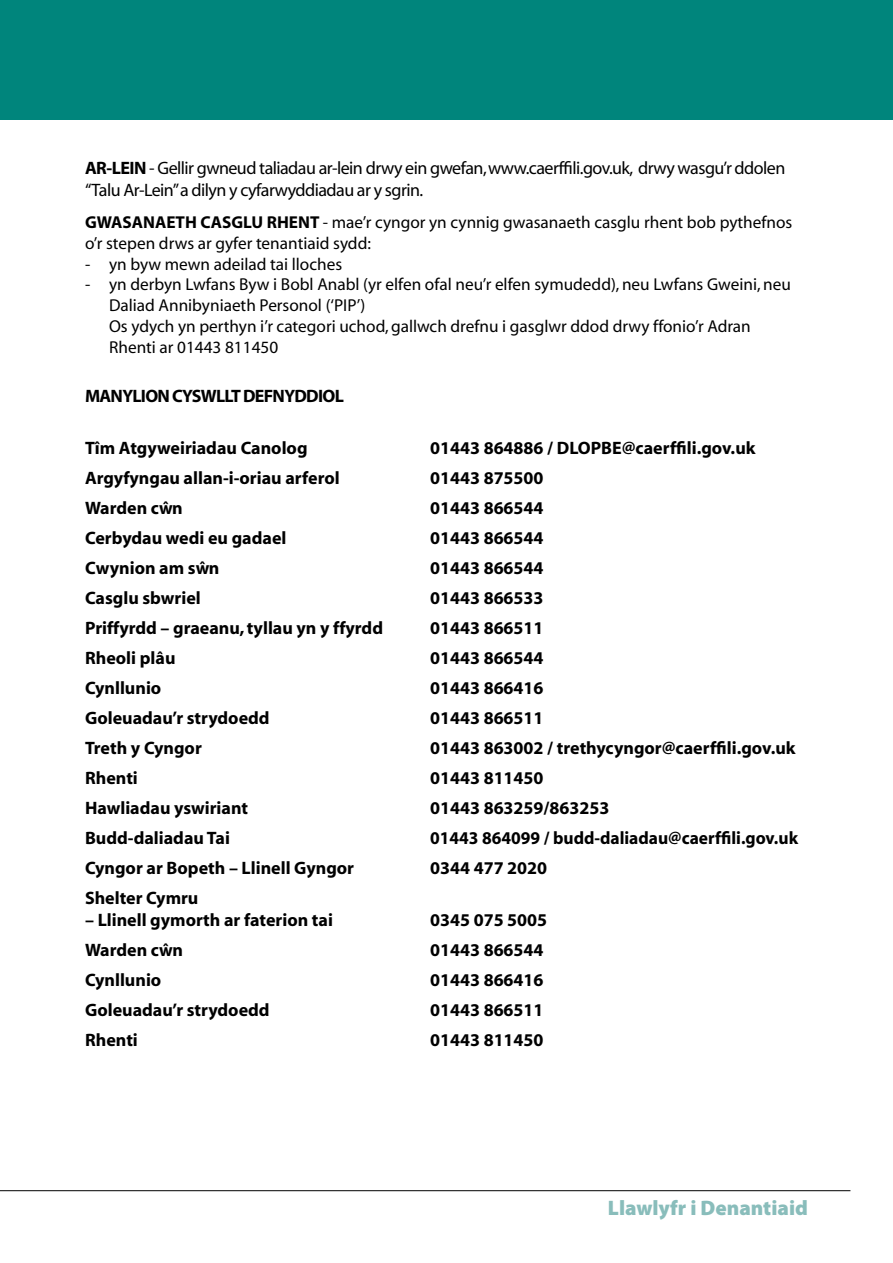
<style>
.page{position:relative;width:893px;height:1263px;background:#fff}
.page>*{position:absolute;margin:0;border:0;box-sizing:border-box;transform-origin:0 0}
.t1{font:900 21px "Myriad Pro";color:#89bdbb}
.t2{font:700 18px "Myriad";color:#000}
.t3{font:18px/21.6px "Myriad";letter-spacing:-.03em;color:#000}
.t4{font:700 18px "Myriad";letter-spacing:-.04em;color:#000}
.t5{font:17.25px/20.7px "Myriad";color:#000}
.s1{font-weight:700}
</style>
<div class="page">
<div style="left:0;top:0;width:893px;height:119px;background:#00857c"></div>
<hr style="left:0;top:1190px;width:850px;height:1px;background:#000">
<p class="t3" style="left:85px;top:158px;width:702px"><span class="s1">AR-LEIN</span> - Gellir gwneud taliadau ar-lein drwy ein gwefan, www.caerffili.gov.uk, drwy wasgu’r ddolen “Talu Ar-Lein”a dilyn y cyfarwyddiadau ar y sgrin.</p>
<p class="t5" style="left:85px;top:213px;width:709px"><span class="s1">GWASANAETH CASGLU RHENT</span> - mae’r cyngor yn cynnig gwasanaeth casglu rhent bob pythefnos o’r stepen drws ar gyfer tenantiaid sydd:</p>
<p class="t5" style="left:85px;top:254px;width:259px">- yn byw mewn adeilad tai lloches</p>
<p class="t5" style="left:109px;top:275px;width:683px;text-indent:-24px">- yn derbyn Lwfans Byw i Bobl Anabl (yr elfen ofal neu’r elfen symudedd), neu Lwfans Gweini, neu Daliad Annibyniaeth Personol (‘PIP’)<br>Os ydych yn perthyn i’r categori uchod, gallwch drefnu i gasglwr ddod drwy ffonio’r Adran Rhenti ar 01443 811450</p>
<p class="t4" style="left:85px;top:387px;width:260px">MANYLION CYSWLLT DEFNYDDIOL</p>
<p class="t2" style="left:85px;top:439px;width:224px">Tîm Atgyweiriadau Canolog</p>
<p class="t2" style="left:430px;top:439px;width:327px">01443 864886 / DLOPBE@caerffili.gov.uk</p>
<p class="t2" style="left:85px;top:469px;width:256px">Argyfyngau allan-i-oriau arferol</p>
<p class="t2" style="left:430px;top:469px;width:115px">01443 875500</p>
<p class="t2" style="left:85px;top:499px;width:99px">Warden cwˆ n</p>
<p class="t2" style="left:430px;top:499px;width:115px">01443 866544</p>
<p class="t2" style="left:85px;top:529px;width:203px">Cerbydau wedi eu gadael</p>
<p class="t2" style="left:430px;top:529px;width:115px">01443 866544</p>
<p class="t2" style="left:85px;top:559px;width:136px">Cwynion am swˆ n</p>
<p class="t2" style="left:430px;top:559px;width:115px">01443 866544</p>
<p class="t2" style="left:85px;top:589px;width:117px">Casglu sbwriel</p>
<p class="t2" style="left:430px;top:589px;width:115px">01443 866533</p>
<p class="t2" style="left:85px;top:619px;width:300px">Priffyrdd – graeanu, tyllau yn y ffyrdd</p>
<p class="t2" style="left:430px;top:619px;width:115px">01443 866511</p>
<p class="t2" style="left:85px;top:649px;width:92px">Rheoli plâu</p>
<p class="t2" style="left:430px;top:649px;width:115px">01443 866544</p>
<p class="t2" style="left:85px;top:679px;width:78px">Cynllunio</p>
<p class="t2" style="left:430px;top:679px;width:115px">01443 866416</p>
<p class="t2" style="left:85px;top:709px;width:186px">Goleuadau’r strydoedd</p>
<p class="t2" style="left:430px;top:709px;width:115px">01443 866511</p>
<p class="t2" style="left:85px;top:739px;width:118px">Treth y Cyngor</p>
<p class="t2" style="left:430px;top:739px;width:367px">01443 863002 / trethycyngor@caerffili.gov.uk</p>
<p class="t2" style="left:85px;top:769px;width:54px">Rhenti</p>
<p class="t2" style="left:430px;top:769px;width:115px">01443 811450</p>
<p class="t2" style="left:85px;top:799px;width:165px">Hawliadau yswiriant</p>
<p class="t2" style="left:430px;top:799px;width:181px">01443 863259/863253</p>
<p class="t2" style="left:85px;top:829px;width:147px">Budd-daliadau Tai</p>
<p class="t2" style="left:430px;top:829px;width:370px">01443 864099 / budd-daliadau@caerffili.gov.uk</p>
<p class="t2" style="left:85px;top:859px;width:271px">Cyngor ar Bopeth – Llinell Gyngor</p>
<p class="t2" style="left:430px;top:859px;width:119px">0344 477 2020</p>
<p class="t2" style="left:85px;top:889px;width:115px">Shelter Cymru</p>
<p class="t2" style="left:85px;top:910px;width:249px">– Llinell gymorth ar faterion tai</p>
<p class="t2" style="left:430px;top:910px;width:119px">0345 075 5005</p>
<p class="t2" style="left:85px;top:940px;width:99px">Warden cwˆ n</p>
<p class="t2" style="left:430px;top:940px;width:115px">01443 866544</p>
<p class="t2" style="left:85px;top:970px;width:78px">Cynllunio</p>
<p class="t2" style="left:430px;top:970px;width:115px">01443 866416</p>
<p class="t2" style="left:85px;top:1000px;width:186px">Goleuadau’r strydoedd</p>
<p class="t2" style="left:430px;top:1000px;width:115px">01443 866511</p>
<p class="t2" style="left:85px;top:1030px;width:54px">Rhenti</p>
<p class="t2" style="left:430px;top:1030px;width:115px">01443 811450</p>
<p class="t1" style="left:608px;top:1194px;width:202px">Llawlyfr i Denantiaid</p>
</div>
